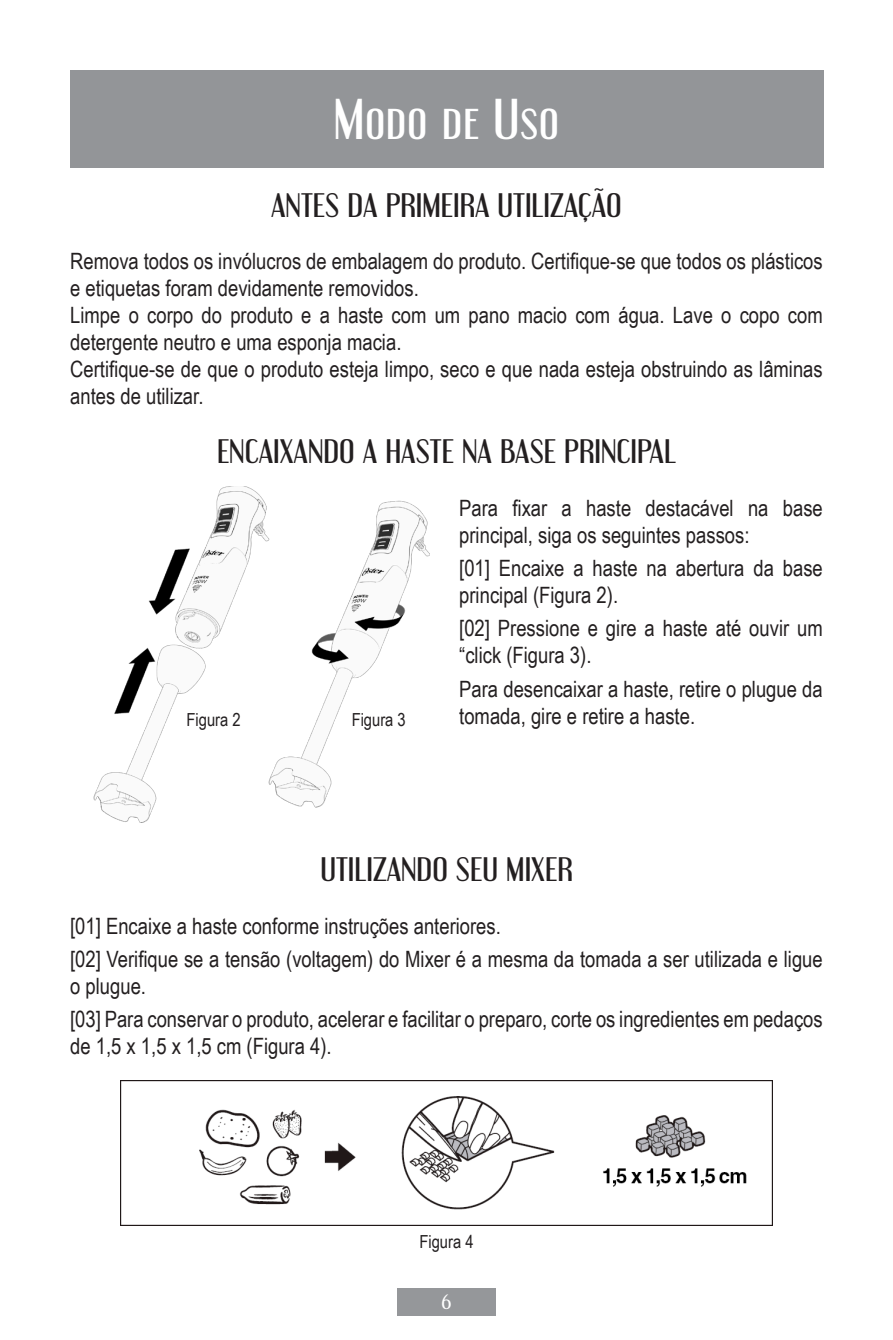
<style>
.page{position:relative;width:893px;height:1340px;background:#fff}
.page>*{position:absolute;margin:0;border:0;box-sizing:border-box;transform-origin:0 0}
.t1{font:49.5px "Engebrechtre Rg";color:#fff}
.t2{font:29.25px "Engebrechtre Rg";color:#231f20}
.t3{font:22.5px/27px "Arial Narrow";color:#231f20}
.t4{font:18px "Arial Narrow";color:#231f20}
.t5{font:18px "Engebrechtre Rg";color:#fff}
</style>
<div class="page">
<div style="left:397px;top:1287px;width:99px;height:28px;background:#95979a"></div>
<img style="left:93px;top:486px;width:337px;height:336px">
<div style="left:70px;top:70px;width:753px;height:97px;background:#939598"></div>
<img style="left:120px;top:1080px;width:653px;height:145px">
<h1 class="t1" style="left:333px;top:89px;width:228px">Modo de Uso</h1>
<h2 class="t2" style="left:271px;top:187px;width:352px">ANTES DA PRIMEIRA UTILIZAÇÃO</h2>
<p class="t3" style="left:70px;top:247px;width:754px">Remova todos os invólucros de embalagem do produto. Certifique-se que todos os plásticos e etiquetas foram devidamente removidos.<br>Limpe o corpo do produto e a haste com um pano macio com água. Lave o copo com detergente neutro e uma esponja macia.<br>Certifique-se de que o produto esteja limpo, seco e que nada esteja obstruindo as lâminas antes de utilizar.</p>
<h2 class="t2" style="left:217px;top:433px;width:460px">ENCAIXANDO A HASTE NA BASE PRINCIPAL</h2>
<p class="t3" style="left:459px;top:493px;width:365px">Para fixar a haste destacável na base principal, siga os seguintes passos:</p>
<p class="t3" style="left:459px;top:553px;width:365px">[01] Encaixe a haste na abertura da base principal (Figura 2).</p>
<p class="t3" style="left:459px;top:614px;width:365px">[02] Pressione e gire a haste até ouvir um “click (Figura 3).</p>
<p class="t3" style="left:459px;top:674px;width:365px">Para desencaixar a haste, retire o plugue da tomada, gire e retire a haste.</p>
<p class="t4" style="left:186px;top:706px;width:56px">Figura 2</p>
<p class="t4" style="left:352px;top:706px;width:56px">Figura 3</p>
<h2 class="t2" style="left:320px;top:851px;width:254px">UTILIZANDO SEU MIXER</h2>
<p class="t3" style="left:70px;top:908px;width:754px;line-height:33.3px">[01] Encaixe a haste conforme instruções anteriores.<br>[02] Verifique se a tensão (voltagem) do Mixer é a mesma da tomada a ser utilizada e ligue</p>
<p class="t3" style="left:70px;top:968px;width:754px;line-height:33.3px">o plugue.<br>[03] Para conservar o produto, acelerar e facilitar o preparo, corte os ingredientes em pedaços</p>
<p class="t3" style="left:70px;top:1032px;width:263px">de 1,5 x 1,5 x 1,5 cm (Figura 4).</p>
<p class="t4" style="left:419px;top:1228px;width:56px">Figura 4</p>
<p class="t5" style="left:441px;top:1290px;width:12px">6</p>
</div>
